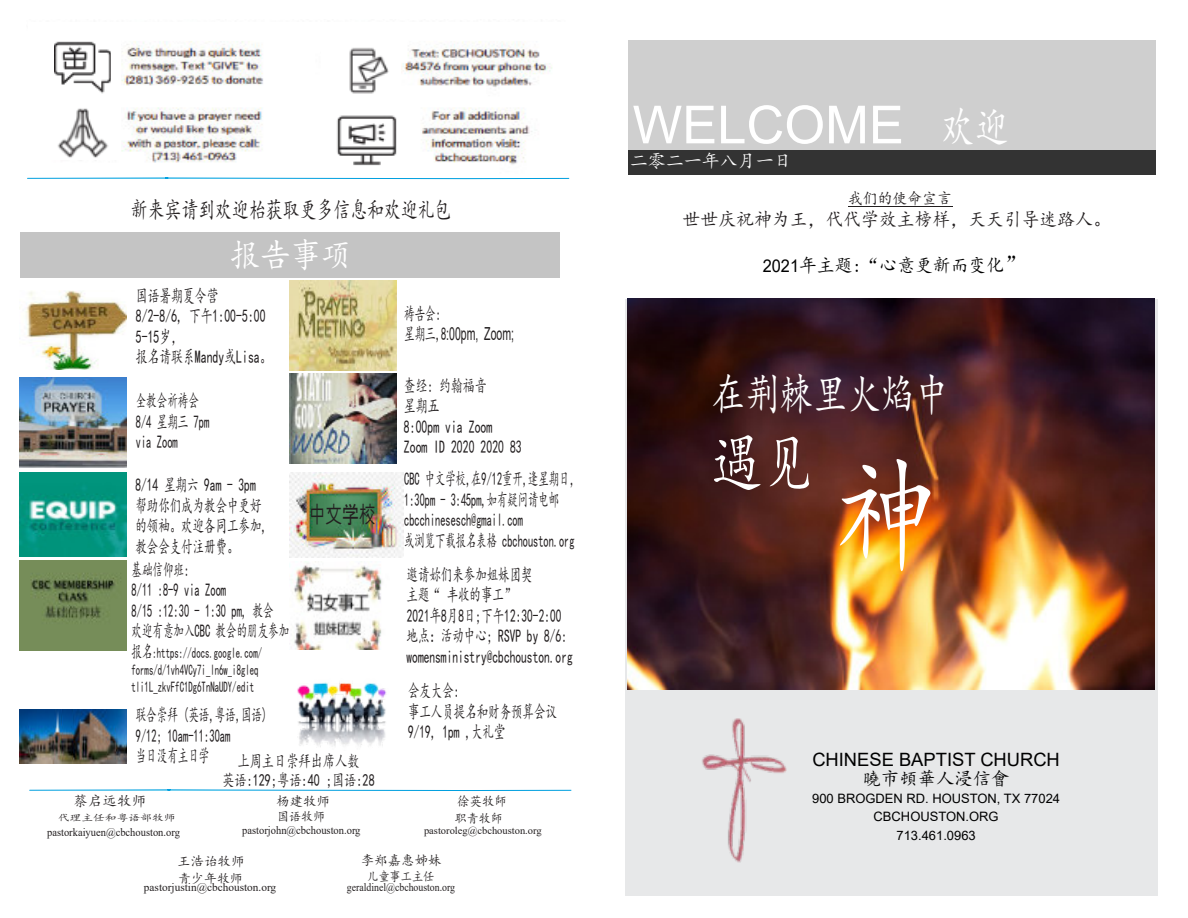
<style>
.page{position:relative;width:1188px;height:918px;background:#fff}
.page>*{position:absolute;margin:0;border:0;box-sizing:border-box;transform-origin:0 0}
.t1{font:124.05px "Kai Ti";color:#fff;scale:.82 1}
.t2{font:67.5px "Kai Ti";color:#fff;scale:.75 1}
.t3{font:52.5px "Arial";color:#fff}
.t4{font:45px "Kai Ti";color:#fff;scale:.75 1}
.t5{font:34.2px "Kai Ti";color:#fff;scale:.89 1}
.t6{font:23.7px "Malgun Gothic";color:#231f20;scale:.71 1}
.t7{font:23.55px "Kai Ti";color:#231f20;scale:.72 1}
.t8{font:19.2px "Kai Ti";color:#231f20;scale:.93 1}
.t9{font:19.2px "Kai Ti";color:#000;scale:.93 1}
.t10{font:18.3px "Arial";color:#000}
.t11{font:18.3px "Kai Ti";color:#000}
.t12{font:18px/20.5px "Kai Ti";color:#231f20;scale:.64 1}
.t13{font:18px/20.5px "Kai Ti";color:#231f20;scale:.58 1}
.t14{font:18px/20.5px "Kai Ti";color:#231f20;scale:.57 1}
.t15{font:18px/20.5px "Kai Ti";color:#231f20;scale:.66 1}
.t16{font:18px "Arial";color:#231f20;scale:.58 1}
.t17{font:18px "Kai Ti";color:#fff}
.t18{font:16.95px/19.4px "Kai Ti";color:#231f20;text-align:center;scale:.72 1}
.t19{font:15.9px "Kai Ti";color:#231f20;scale:.93 1}
.t20{font:15px/17.1px "Kai Ti";color:#231f20;scale:.58 1}
.t21{font:14.55px "Kai Ti";color:#231f20}
.t22{font:13.5px "Kai Ti";color:#231f20}
.t23{font:13.5px "Kai Ti";color:#231f20;scale:.92 1}
.t24{font:13.05px "Kai Ti";color:#231f20;scale:.92 1}
.t25{font:13.05px "Kai Ti";color:#231f20;scale:.86 1}
.t26{font:13.05px "Kai Ti";color:#231f20}
.t27{font:12.9px/18.3px "Arial";color:#000;text-align:center}
.t28{font:11.4px "Times New Roman";color:#231f20;scale:.92 1}
.t29{font:11.4px "Times New Roman";color:#231f20}
.t30{font:11.4px "Times New Roman";color:#231f20;scale:.86 1}
.t31{font:10.5px "Times New Roman";color:#231f20}
.t32{font:9.6px "Kai Ti";color:#231f20;scale:1.24 1}
.s1{font-size:18px}
.s2{font-family:"MS UI Gothic"}
.s3{font-family:"Kai Ti"}
.s4{font-family:"Kai Ti";font-size:45px}
.s5{font-family:"Arial";font-size:17.55px}
.s6{font-size:22.35px}
</style>
<div class="page">
<hr style="left:848px;top:206px;width:104px;height:1px;background:#231f20">
<div style="left:625px;top:688px;width:533px;height:207px;background:#e7e8e9"></div>
<img style="left:702px;top:718px;width:85px;height:144px">
<div style="left:628px;top:146px;width:527px;height:29px;background:#333"></div>
<div style="left:628px;top:40px;width:527px;height:109px;background:#cfcfcf"></div>
<img style="left:27px;top:41px;width:542px;height:137px">
<div style="left:20px;top:232px;width:539px;height:46px;background:#c4c4c4"></div>
<img style="left:20px;top:377px;width:106px;height:90px">
<img style="left:20px;top:560px;width:106px;height:90px">
<img style="left:20px;top:710px;width:106px;height:54px">
<img style="left:25px;top:290px;width:101px;height:79px">
<img style="left:297px;top:682px;width:90px;height:65px">
<img style="left:290px;top:472px;width:114px;height:85px">
<img style="left:20px;top:473px;width:106px;height:83px">
<img style="left:290px;top:281px;width:106px;height:90px">
<img style="left:294px;top:563px;width:88px;height:87px">
<img style="left:290px;top:374px;width:106px;height:90px">
<svg style="left:27px;top:178px;width:543px;height:2px"></svg>
<div style="left:46px;top:29px;width:75px;height:131px;background:#fff"></div>
<img style="left:57px;top:108px;width:52px;height:50px">
<img style="left:54px;top:41px;width:57px;height:53px">
<div style="left:321px;top:36px;width:80px;height:136px;background:#fff"></div>
<img style="left:337px;top:115px;width:60px;height:51px">
<img style="left:349px;top:47px;width:40px;height:47px">
<svg style="left:29px;top:790px;width:543px;height:1px"></svg>
<img style="left:628px;top:299px;width:527px;height:390px">
<h3 class="t7" style="left:131px;top:198px;width:447px">新来宾请到欢迎枱获取更多信息和欢迎礼包</h3>
<h3 class="t5" style="left:230px;top:238px;width:138px">报告事项</h3>
<p class="t15" style="left:136px;top:285px;width:207px">国语暑期夏令营<br>8/2-8/6, 下午1:00-5:00<br>5-15岁，<br>报名请联系Mandy或Lisa。</p>
<p class="t13" style="left:136px;top:390px;width:128px">全教会祈祷会<br>8/4 星期三 7pm via Zoom</p>
<p class="t12" style="left:135px;top:474px;width:207px">8/14 星期六 9am - 3pm帮助你们成为教会中更好的领袖。欢迎各同工参加,教会会支付注册费。</p>
<p class="t13" style="left:131px;top:559px;width:274px">基础信仰班:<br>8/11 :8-9 via Zoom<br>8/15 :12:30 - 1:30 pm, 教会<br>欢迎有意加入CBC 教会的朋友参加</p>
<p class="t20" style="left:131px;top:644px;width:227px"><span class="s1">报名</span>:https://docs.google.com/ forms/d/1vh4VCy7i_ln6w_i8gleq tli1L_zkvFfC1Dg6TnNaUDY/edit</p>
<h3 class="t6" style="left:309px;top:504px;width:96px">中文<span class="s2">学</span>校</h3>
<p class="t13" style="left:136px;top:704px;width:228px">联合崇拜 (英语,粤语,国语)<br>9/12; 10am-11:30am<br>当日没有主日学</p>
<p class="t18" style="left:222px;top:751px;width:213px">上周主日崇拜出席人数<br>英语:129;粤语:40 ;国语:28</p>
<p class="t21" style="left:74px;top:794px;width:74px">蔡启远牧师</p>
<p class="t22" style="left:276px;top:795px;width:56px">杨建牧师</p>
<p class="t13" style="left:404px;top:303px;width:65px">祷告会:</p>
<p class="t16" style="left:404px;top:327px;width:191px"><span class="s3">星期三,8</span>:00pm, Zoom;</p>
<p class="t15" style="left:404px;top:375px;width:180px">查经: 约翰福音<br>星期五<br>8:00pm via Zoom<br>Zoom ID 2020 2020 83</p>
<p class="t14" style="left:404px;top:468px;width:309px">CBC 中文学校,在9/12重开,逢星期日，<br>1:30pm - 3:45pm,如有疑问请电邮cbcchinesesch@gmail.com<br>或浏览下载报名表格 cbchouston.org</p>
<p class="t12" style="left:407px;top:564px;width:261px">邀请妳们来参加姐妹团契<br>主题“ 丰收的事工”<br>2021年8月8日;下午12:30-2:00地点：活动中心; RSVP by 8/6: womensministry@cbchouston.org</p>
<p class="t12" style="left:408px;top:680px;width:234px">会友大会:<br>事工人员提名和财务预算会议<br>9/19, 1pm ,大礼堂</p>
<p class="t23" style="left:457px;top:795px;width:56px">徐英牧師</p>
<p class="t24" style="left:277px;top:810px;width:54px">国语牧师</p>
<p class="t28" style="left:242px;top:826px;width:130px">pastorjohn@cbchouston.org</p>
<p class="t24" style="left:455px;top:812px;width:54px">职青牧師</p>
<p class="t31" style="left:424px;top:826px;width:119px">pastoroleg@cbchouston.org</p>
<p class="t32" style="left:58px;top:813px;width:97px">代理主任和粤语部牧师</p>
<p class="t28" style="left:47px;top:828px;width:146px">pastorkaiyuen@cbchouston.org</p>
<p class="t26" style="left:178px;top:871px;width:66px">青少年牧师</p>
<p class="t29" style="left:144px;top:883px;width:134px">pastorjustin@cbchouston.org</p>
<p class="t22" style="left:177px;top:854px;width:69px">王浩诒牧师</p>
<p class="t22" style="left:361px;top:854px;width:83px">李郑嘉惠姊妹</p>
<p class="t25" style="left:367px;top:870px;width:80px">儿童事工主任</p>
<p class="t30" style="left:347px;top:883px;width:127px">geraldinel@cbchouston.org</p>
<h3 class="t3" style="left:633px;top:105px;width:378px">WELCOME <span class="s4">欢迎</span></h3>
<p class="t17" style="left:630px;top:151px;width:164px">二零二一年八月一日</p>
<p class="t19" style="left:848px;top:191px;width:113px">我们的使命宣言</p>
<p class="t8" style="left:683px;top:210px;width:462px">世世庆祝神为王，代代学效主榜样，天天引导迷路人。</p>
<p class="t9" style="left:763px;top:255px;width:284px"><span class="s5">2021</span>年主题:“心意更新而变化<span class="s6">”</span></p>
<h3 class="t4" style="left:712px;top:371px;width:317px">在荆棘里火焰中</h3>
<h2 class="t2" style="left:712px;top:429px;width:137px">遇见</h2>
<h1 class="t1" style="left:835px;top:452px;width:126px">神</h1>
<p class="t10" style="left:812px;top:753px;width:249px">CHINESE BAPTIST CHURCH</p>
<p class="t11" style="left:863px;top:769px;width:148px">曉市頓華人浸信會</p>
<p class="t27" style="left:812px;top:791px;width:250px">900 BROGDEN RD. HOUSTON, TX 77024<br>CBCHOUSTON.ORG<br>713.461.0963</p>
</div>
